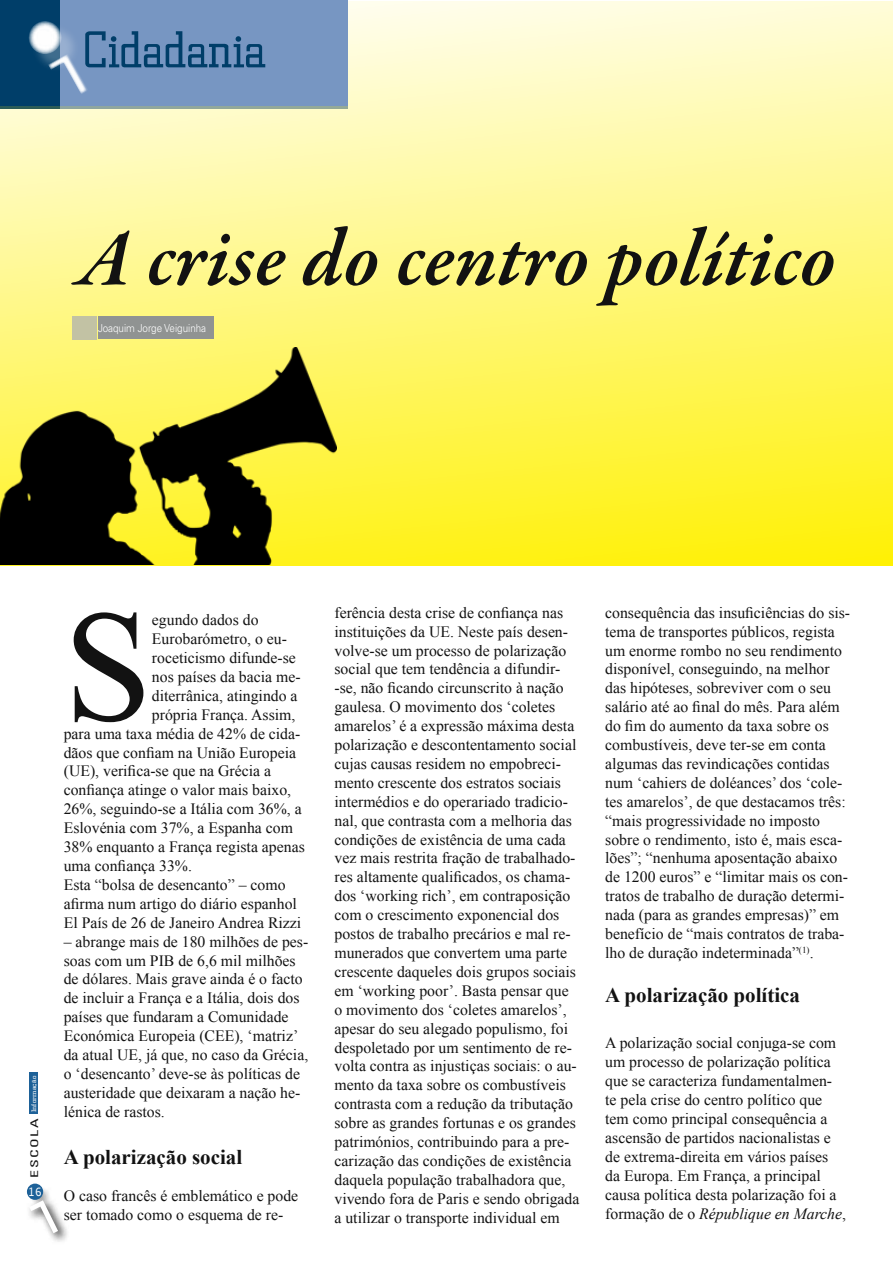
<style>
.page{position:relative;width:893px;height:1263px;background:#fff}
.page>*{position:absolute;margin:0;border:0;box-sizing:border-box;transform-origin:0 0}
.t1{font:158.55px "Times New Roman";color:#121212}
.t2{font:italic 600 82.5px "Garamond Premr Pro";color:#121212}
.t3{font:53.55px "Civic";color:#003e69}
.t4{font:700 21px "Times New Roman";color:#121212}
.t5{font:15.75px/18.9px "Times New Roman";color:#121212}
.t6{font:12px "Andale Mono";color:#fff}
.t7{font:300 10.95px "Univers";color:#fff;scale:.9 1}
.t8{font:condensed 10.5px "Univers";letter-spacing:.1em;color:#121212;scale:1.5 1}
.t9{font:6.75px "Civic";letter-spacing:.01em;color:#fff;scale:1.33 1}
.s1{font-style:italic}
</style>
<div class="page">
<div style="left:30px;top:1073px;width:8px;height:42px;background:#1d6198"></div>
<svg style="left:26px;top:1186px;width:41px;height:56px"></svg>
<svg style="left:29px;top:1189px;width:29px;height:44px"></svg>
<div style="left:27px;top:1183px;width:16px;height:17px;background:#1d6198;border-radius:50%"></div>
<svg style="left:0;top:1px;width:893px;height:564px;background:#fef781"></svg>
<div style="left:98px;top:316px;width:115px;height:23px;background:#909392"></div>
<div style="left:72px;top:316px;width:25px;height:23px;background:#c2c2a4"></div>
<div style="left:60px;top:0;width:287px;height:106px;background:#7796c2"></div>
<div style="left:0;top:0;width:60px;height:106px;background:#003e69"></div>
<div style="left:31px;top:24px;width:49px;height:48px;background:#fff;opacity:.25"></div>
<svg style="left:28px;top:21px;width:34px;height:33px"></svg>
<svg style="left:48px;top:53px;width:39px;height:41px"></svg>
<img style="left:0;top:347px;width:336px;height:218px">
<h3 class="t3" style="left:83px;top:21px;width:184px">Cidadania</h3>
<h2 class="t2" style="left:77px;top:207px;width:761px">A crise do centro político</h2>
<p class="t7" style="left:98px;top:321px;width:122px">Joaquim Jorge Veiguinha</p>
<p class="t9" style="left:30px;top:1112px;width:29px;rotate:-90deg">Informação</p>
<p class="t8" style="left:28px;top:1178px;width:41px;rotate:-90deg">ESCOLA</p>
<p class="t6" style="left:28px;top:1184px;width:16px">16</p>
<h1 class="t1" style="left:64px;top:560px;width:90px">S</h1>
<p class="t5" style="left:152px;top:610px;width:108px">egundo dados do</p>
<p class="t5" style="left:152px;top:629px;width:137px">Eurobarómetro, o eu-</p>
<p class="t5" style="left:152px;top:648px;width:145px">roceticismo difunde-se</p>
<p class="t5" style="left:152px;top:667px;width:150px">nos países da bacia me-</p>
<p class="t5" style="left:152px;top:686px;width:147px">diterrânica, atingindo a</p>
<p class="t5" style="left:152px;top:705px;width:145px">própria França. Assim,</p>
<p class="t5" style="left:64px;top:724px;width:238px">para uma taxa média de 42% de cida-</p>
<p class="t5" style="left:64px;top:743px;width:234px">dãos que confiam na União Europeia</p>
<p class="t5" style="left:64px;top:761px;width:209px">(UE), verifica-se que na Grécia a</p>
<p class="t5" style="left:64px;top:780px;width:229px">confiança atinge o valor mais baixo,</p>
<p class="t5" style="left:64px;top:799px;width:239px">26%, seguindo-se a Itália com 36%, a</p>
<p class="t5" style="left:64px;top:818px;width:231px">Eslovénia com 37%, a Espanha com</p>
<p class="t5" style="left:64px;top:837px;width:242px">38% enquanto a França regista apenas</p>
<p class="t5" style="left:64px;top:856px;width:130px">uma confiança 33%.</p>
<p class="t5" style="left:64px;top:875px;width:223px">Esta “bolsa de desencanto” – como</p>
<p class="t5" style="left:64px;top:894px;width:235px">afirma num artigo do diário espanhol</p>
<p class="t5" style="left:64px;top:913px;width:239px">El País de 26 de Janeiro Andrea Rizzi</p>
<p class="t5" style="left:64px;top:932px;width:246px">– abrange mais de 180 milhões de pes&shy;soas com um PIB de 6,6 mil milhões de dólares. Mais grave ainda é o facto de incluir a França e a Itália, dois dos países que fundaram a Comunidade Económica Europeia (CEE), ‘matriz’ da atual UE, já que, no caso da Grécia, o ‘desencanto’ deve-se às políticas de austeridade que deixaram a nação he&shy;lénica de rastos.</p>
<h3 class="t4" style="left:64px;top:1142px;width:180px">A polarização social</h3>
<p class="t5" style="left:64px;top:1186px;width:236px">O caso francês é emblemático e pode ser tomado como o esquema de re-</p>
<p class="t5" style="left:334px;top:603px;width:246px">ferência desta crise de confiança nas instituições da UE. Neste país desen&shy;volve-se um processo de polarização social que tem tendência a difundir--se, não ficando circunscrito à nação gaulesa. O movimento dos ‘coletes amarelos’ é a expressão máxima desta polarização e descontentamento social cujas causas residem no empobreci&shy;mento crescente dos estratos sociais intermédios e do operariado tradicio&shy;nal, que contrasta com a melhoria das condições de existência de uma cada vez mais restrita fração de trabalhado&shy;res altamente qualificados, os chama&shy;dos ‘working rich’, em contraposição com o crescimento exponencial dos postos de trabalho precários e mal re&shy;munerados que convertem uma parte crescente daqueles dois grupos sociais em ‘working poor’. Basta pensar que o movimento dos ‘coletes amarelos’, apesar do seu alegado populismo, foi despoletado por um sentimento de re&shy;volta contra as injustiças sociais: o au&shy;mento da taxa sobre os combustíveis contrasta com a redução da tributação sobre as grandes fortunas e os grandes patrimónios, contribuindo para a pre&shy;carização das condições de existência daquela população trabalhadora que, vivendo fora de Paris e sendo obrigada a utilizar o transporte individual em</p>
<p class="t5" style="left:605px;top:603px;width:246px">consequência das insuficiências do sis&shy;tema de transportes públicos, regista um enorme rombo no seu rendimento disponível, conseguindo, na melhor das hipóteses, sobreviver com o seu salário até ao final do mês. Para além do fim do aumento da taxa sobre os combustíveis, deve ter-se em conta algumas das revindicações contidas num ‘cahiers de doléances’ dos ‘cole&shy;tes amarelos’, de que destacamos três: “mais progressividade no imposto sobre o rendimento, isto é, mais esca&shy;lões”; “nenhuma aposentação abaixo de 1200 euros” e “limitar mais os con&shy;tratos de trabalho de duração determi&shy;nada (para as grandes empresas)” em benefício de “mais contratos de traba&shy;lho de duração indeterminada”<sup>(1)</sup>.</p>
<h3 class="t4" style="left:605px;top:980px;width:196px">A polarização política</h3>
<p class="t5" style="left:605px;top:1033px;width:242px">A polarização social conjuga-se com um processo de polarização política que se caracteriza fundamentalmen&shy;te pela crise do centro político que tem como principal consequência a ascensão de partidos nacionalistas e de extrema-direita em vários países da Europa. Em França, a principal causa política desta polarização foi a formação de o <span class="s1">République en Marche</span>,</p>
</div>
